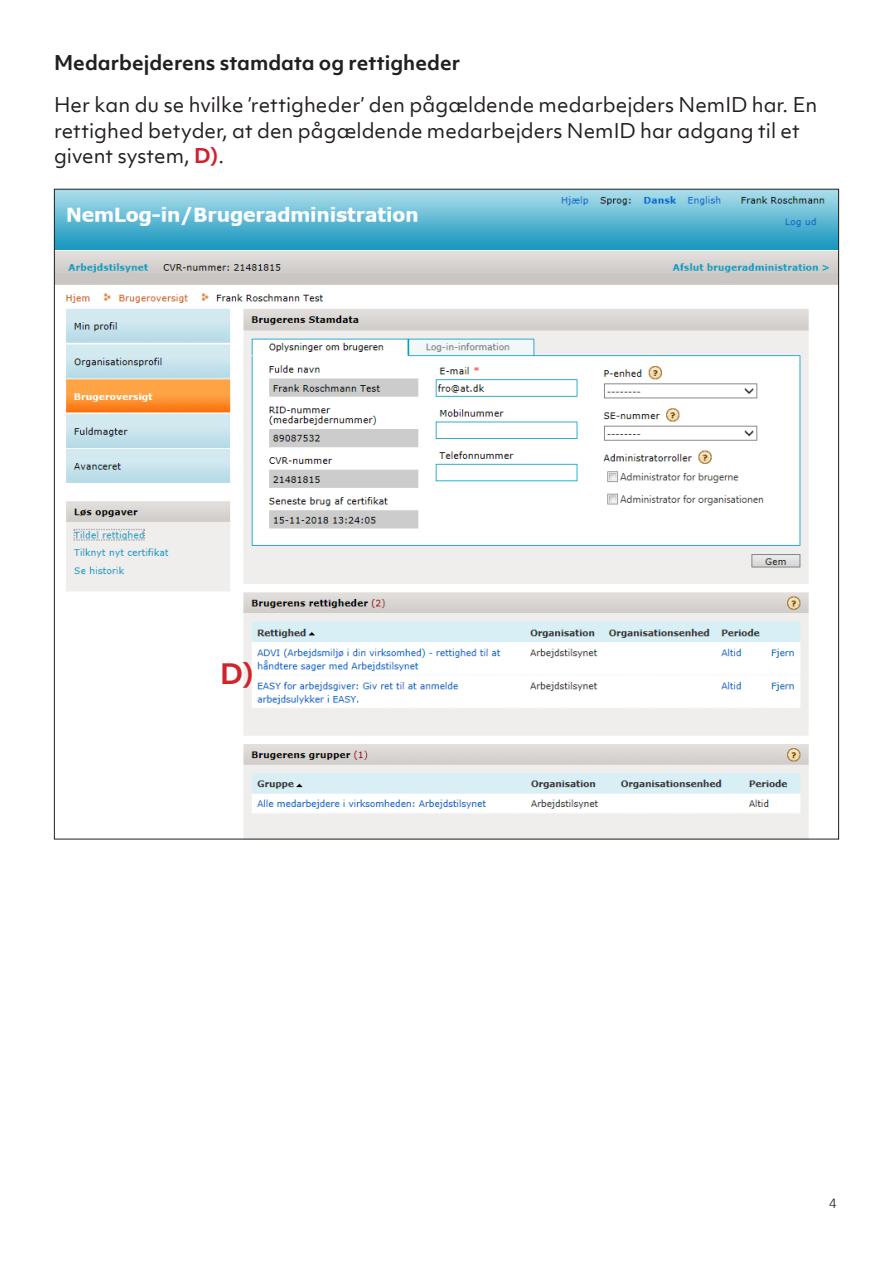
<style>
.page{position:relative;width:893px;height:1263px;background:#fff}
.page>*{position:absolute;margin:0;border:0;box-sizing:border-box;transform-origin:0 0}
.t1{font:700 27px "Objektiv Mk 1";color:#d1232a}
.Brød{font:19.5px/25.5px "Objektiv Mk 1";color:#231f20}
.Title_H2{font:700 19.5px "Objektiv Mk 1";color:#231f20}
.t2{font:300 15px "Calibri";color:#231f20}
.s1{font-weight:700;color:#d0202a}
</style>
<div class="page">
<img style="left:56px;top:191px;width:781px;height:646px">
<p class="Title_H2" style="left:54px;top:49px;width:408px">Medarbejderens stamdata og rettigheder</p>
<p class="Brød" style="left:54px;top:92px;width:765px">Her kan du se hvilke ’rettigheder’ den pågældende medarbejders NemID har. En rettighed betyder, at den pågældende medarbejders NemID har adgang til et givent system, <span class="s1">D)</span>.</p>
<h1 class="t1" style="left:220px;top:655px;width:35px">D)</h1>
<p class="t2" style="left:829px;top:1193px;width:9px">4</p>
</div>
